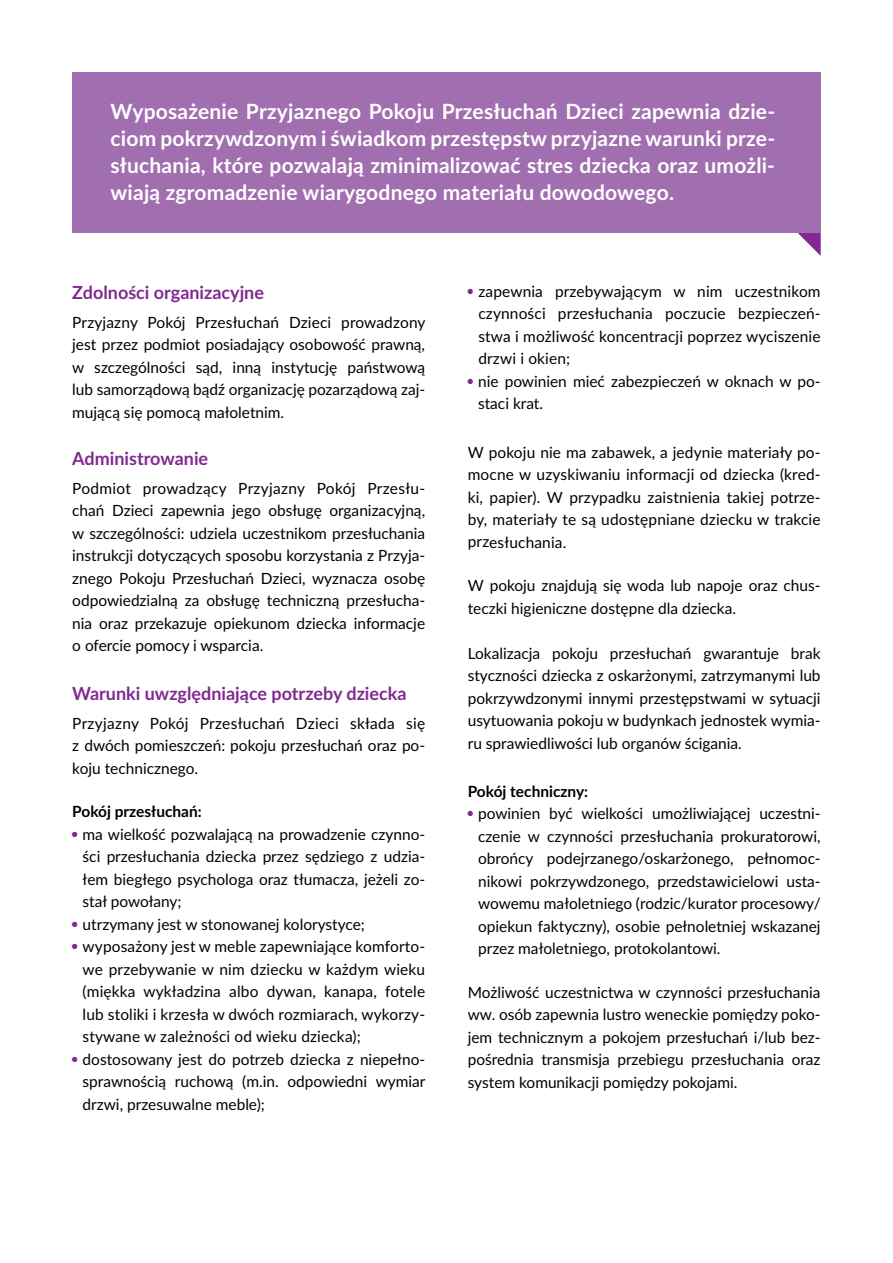
<style>
.page{position:relative;width:893px;height:1263px;background:#fff}
.page>*{position:absolute;margin:0;border:0;box-sizing:border-box;transform-origin:0 0}
.t1{font:700 21px/27px "Lato";letter-spacing:.01em;color:#fff;text-align:justify}
.t2{font:700 18px "Lato";color:#812990}
.t3{font:15.45px/22.5px "Lato";color:#000;text-align:justify}
.t4{font:700 15.45px "Lato";color:#000}
</style>
<div class="page">
<svg style="left:795px;top:232px;width:26px;height:24px"></svg>
<div style="left:72px;top:72px;width:749px;height:160px;background:#a16faf"></div>
<p class="t1" style="left:111px;top:97px;width:666px">Wyposażenie Przyjaznego Pokoju Przesłuchań Dzieci zapewnia dzie&shy;ciom pokrzywdzonym i świadkom przestępstw przyjazne warunki prze&shy;słuchania, które pozwalają zminimalizować stres dziecka oraz umożli&shy;wiają zgromadzenie wiarygodnego materiału dowodowego.</p>
<p class="t2" style="left:72px;top:279px;width:193px">Zdolności organizacyjne</p>
<p class="t3" style="left:72px;top:310px;width:355px">Przyjazny Pokój Przesłuchań Dzieci prowadzony jest przez podmiot posiadający osobowość prawną, w szczególności sąd, inną instytucję państwową lub samorządową bądź organizację pozarządową zaj&shy;mującą się pomocą małoletnim.</p>
<p class="t2" style="left:72px;top:445px;width:137px">Administrowanie</p>
<p class="t3" style="left:72px;top:476px;width:354px">Podmiot prowadzący Przyjazny Pokój Przesłu&shy;chań Dzieci zapewnia jego obsługę organizacyjną, w szczególności: udziela uczestnikom przesłuchania instrukcji dotyczących sposobu korzystania z Przyja&shy;znego Pokoju Przesłuchań Dzieci, wyznacza osobę odpowiedzialną za obsługę techniczną przesłucha&shy;nia oraz przekazuje opiekunom dziecka informacje o ofercie pomocy i wsparcia.</p>
<p class="t2" style="left:72px;top:680px;width:336px">Warunki uwzględniające potrzeby dziecka</p>
<p class="t3" style="left:72px;top:711px;width:354px">Przyjazny Pokój Przesłuchań Dzieci składa się z dwóch pomieszczeń: pokoju przesłuchań oraz po&shy;koju technicznego.</p>
<p class="t4" style="left:72px;top:800px;width:131px">Pokój przesłuchań:</p>
<p class="t3" style="left:83px;top:822px;width:344px;text-align:left">ma wielkość pozwalającą na prowadzenie czynno&shy;ści przesłuchania dziecka przez sędziego z udzia&shy;łem biegłego psychologa oraz tłumacza, jeżeli zo&shy;stał powołany;<br>utrzymany jest w stonowanej kolorystyce; wyposażony jest w meble zapewniające komforto&shy;we przebywanie w nim dziecku w każdym wieku (miękka wykładzina albo dywan, kanapa, fotele lub stoliki i krzesła w dwóch rozmiarach, wykorzy&shy;stywane w zależności od wieku dziecka); dostosowany jest do potrzeb dziecka z niepełno&shy;sprawnością ruchową (m.in. odpowiedni wymiar drzwi, przesuwalne meble);</p>
<p class="t3" style="left:478px;top:279px;width:344px;text-align:left">zapewnia przebywającym w nim uczestnikom czynności przesłuchania poczucie bezpieczeń&shy;stwa i możliwość koncentracji poprzez wyciszenie drzwi i okien;<br>nie powinien mieć zabezpieczeń w oknach w po&shy;staci krat.</p>
<p class="t3" style="left:468px;top:440px;width:354px">W pokoju nie ma zabawek, a jedynie materiały po&shy;mocne w uzyskiwaniu informacji od dziecka (kred&shy;ki, papier). W przypadku zaistnienia takiej potrze&shy;by, materiały te są udostępniane dziecku w trakcie przesłuchania.</p>
<p class="t3" style="left:468px;top:573px;width:354px">W pokoju znajdują się woda lub napoje oraz chus&shy;teczki higieniczne dostępne dla dziecka.</p>
<p class="t3" style="left:468px;top:641px;width:354px">Lokalizacja pokoju przesłuchań gwarantuje brak styczności dziecka z oskarżonymi, zatrzymanymi lub pokrzywdzonymi innymi przestępstwami w sytuacji usytuowania pokoju w budynkach jednostek wymia&shy;ru sprawiedliwości lub organów ścigania.</p>
<p class="t4" style="left:468px;top:779px;width:122px">Pokój techniczny:</p>
<p class="t3" style="left:478px;top:801px;width:344px">powinien być wielkości umożliwiającej uczestni&shy;czenie w czynności przesłuchania prokuratorowi, obrońcy podejrzanego/oskarżonego, pełnomoc&shy;nikowi pokrzywdzonego, przedstawicielowi usta&shy;wowemu małoletniego (rodzic/kurator procesowy/ opiekun faktyczny), osobie pełnoletniej wskazanej przez małoletniego, protokolantowi.</p>
<p class="t3" style="left:468px;top:980px;width:354px">Możliwość uczestnictwa w czynności przesłuchania ww. osób zapewnia lustro weneckie pomiędzy poko&shy;jem technicznym a pokojem przesłuchań i/lub bez&shy;pośrednia transmisja przebiegu przesłuchania oraz system komunikacji pomiędzy pokojami.</p>
</div>
